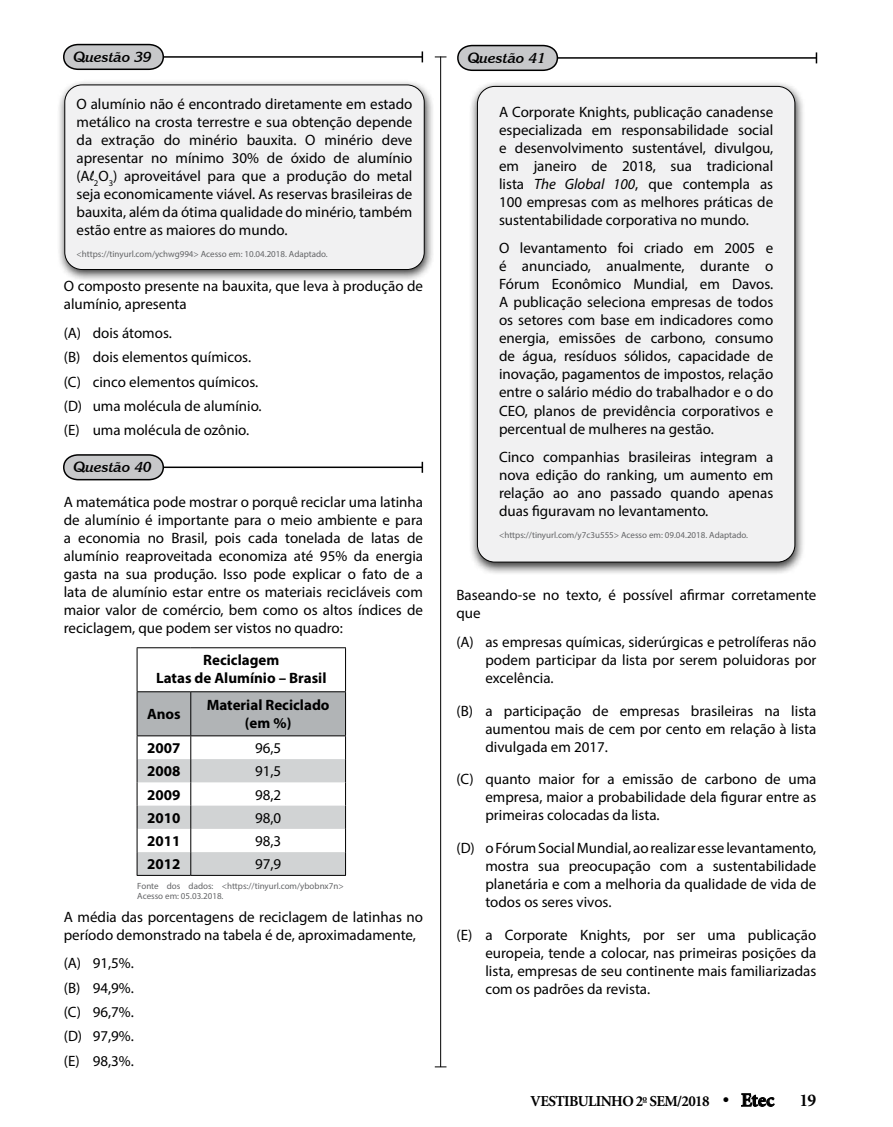
<style>
.page{position:relative;width:893px;height:1127px;background:#fff}
.page>*{position:absolute;margin:0;border:0;box-sizing:border-box;transform-origin:0 0}
.t1{font:700 18px "Minion";color:#000}
.t2{font:700 15.3px "Minion";letter-spacing:-.04em;color:#000}
.t3{font:15px/18px "Myriad Pro";color:#000;text-align:justify}
.t4{font:700 15px/18px "Myriad Pro";color:#000;text-align:center}
.t5{font:italic 700 14.7px "Korinna IT Cby BT";color:#000}
.t6{font:9px/10.8px "Myriad Pro";color:#636466}
.s1{font-family:"Mistral"}
.s2{font-style:italic}
.s3{font-family:"Korinna IT Cby BT";font-style:italic;font-size:16.65px}
.s4{font-size:19.2px}
</style>
<div class="page">
<svg style="left:741px;top:1093px;width:34px;height:14px"></svg>
<div style="left:57px;top:79px;width:378px;height:204px;background:#000;opacity:.8"></div>
<div style="left:65px;top:85px;width:359px;height:184px;background:#f1f1f2;border-radius:17px"></div>
<div style="left:64px;top:85px;width:361px;height:185px;border:1px solid #000;border-radius:17px"></div>
<hr style="left:132px;top:56px;width:290px;height:2px;background:#000">
<svg style="left:63px;top:43px;width:102px;height:28px;background:#b6b7b8"></svg>
<hr style="left:132px;top:466px;width:290px;height:2px;background:#000">
<svg style="left:63px;top:454px;width:102px;height:27px;background:#b3b4b5"></svg>
<div style="left:469px;top:81px;width:337px;height:494px;background:#000;opacity:.8"></div>
<div style="left:477px;top:86px;width:318px;height:476px;background:#f1f1f2;border-radius:17px"></div>
<hr style="left:526px;top:57px;width:291px;height:2px;background:#000">
<svg style="left:457px;top:44px;width:102px;height:28px;background:#b6b7b8"></svg>
<hr style="left:440px;top:57px;width:1px;height:1010px;background:#000">
<svg style="left:137px;top:692px;width:209px;height:183px"></svg>
<hr style="left:137px;top:875px;width:54px;height:1px;background:#000">
<hr style="left:191px;top:875px;width:155px;height:1px;background:#000">
<hr style="left:137px;top:647px;width:54px;height:1px;background:#000">
<hr style="left:137px;top:648px;width:1px;height:43px;background:#000">
<hr style="left:191px;top:647px;width:155px;height:1px;background:#000">
<hr style="left:345px;top:648px;width:1px;height:43px;background:#000">
<hr style="left:137px;top:691px;width:54px;height:1px;background:#000">
<hr style="left:191px;top:691px;width:155px;height:1px;background:#000">
<hr style="left:137px;top:735px;width:54px;height:1px;background:#000">
<hr style="left:191px;top:735px;width:155px;height:1px;background:#000">
<p class="t5" style="left:74px;top:48px;width:80px">Questão 39</p>
<p class="t3" style="left:77px;top:95px;width:337px">O alumínio não é encontrado diretamente em estado metálico na crosta terrestre e sua obtenção depende da extração do minério bauxita. O minério deve apresentar no mínimo 30% de óxido de alumínio (A<span class="s1">l</span><sub>2</sub>O<sub>3</sub>) aproveitável para que a produção do metal seja economicamente viável. As reservas brasileiras de bauxita, além da ótima qualidade do minério, também estão entre as maiores do mundo.</p>
<p class="t6" style="left:77px;top:248px;width:253px">&lt;https://tinyurl.com/ychwg994&gt; Acesso em: 10.04.2018. Adaptado.</p>
<p class="t3" style="left:64px;top:277px;width:361px">O composto presente na bauxita, que leva à produção de alumínio, apresenta</p>
<p class="t3" style="left:64px;top:320px;width:199px;line-height:24.5px;text-align:left">(A) dois átomos.<br>(B) dois elementos químicos. (C) cinco elementos químicos. (D) uma molécula de alumínio. (E) uma molécula de ozônio.</p>
<p class="t5" style="left:74px;top:458px;width:80px">Questão 40</p>
<p class="t3" style="left:64px;top:492px;width:361px">A matemática pode mostrar o porquê reciclar uma latinha de alumínio é importante para o meio ambiente e para a economia no Brasil, pois cada tonelada de latas de alumínio reaproveitada economiza até 95% da energia gasta na sua produção. Isso pode explicar o fato de a lata de alumínio estar entre os materiais recicláveis com maior valor de comércio, bem como os altos índices de reciclagem, que podem ser vistos no quadro:</p>
<p class="t4" style="left:156px;top:650px;width:172px">Reciclagem<br>Latas de Alumínio – Brasil</p>
<p class="t4" style="left:147px;top:705px;width:35px">Anos</p>
<p class="t4" style="left:207px;top:696px;width:124px">Material Reciclado (em %)</p>
<p class="t4" style="left:147px;top:738px;width:35px">2007</p>
<p class="t3" style="left:255px;top:739px;width:28px">96,5</p>
<p class="t4" style="left:147px;top:762px;width:35px">2008</p>
<p class="t3" style="left:255px;top:762px;width:28px">91,5</p>
<p class="t4" style="left:147px;top:785px;width:35px">2009</p>
<p class="t3" style="left:255px;top:785px;width:28px">98,2</p>
<p class="t4" style="left:147px;top:808px;width:35px">2010</p>
<p class="t3" style="left:255px;top:808px;width:28px">98,0</p>
<p class="t4" style="left:147px;top:831px;width:35px">2011</p>
<p class="t3" style="left:255px;top:832px;width:28px">98,3</p>
<p class="t4" style="left:147px;top:855px;width:35px">2012</p>
<p class="t3" style="left:255px;top:855px;width:28px">97,9</p>
<p class="t6" style="left:137px;top:880px;width:208px">Fonte dos dados: &lt;https://tinyurl.com/ybobnx7n&gt;<br>Acesso em: 05.03.2018.</p>
<p class="t3" style="left:64px;top:907px;width:361px">A média das porcentagens de reciclagem de latinhas no período demonstrado na tabela é de, aproximadamente,</p>
<p class="t3" style="left:64px;top:951px;width:72px;line-height:24.3px">(A) 91,5%. (B) 94,9%. (C) 96,7%. (D) 97,9%. (E) 98,3%.</p>
<p class="t5" style="left:468px;top:49px;width:80px">Questão 41</p>
<p class="t3" style="left:499px;top:103px;width:276px">A Corporate Knights, publicação canadense especializada em responsabilidade social e desenvolvimento sustentável, divulgou, em janeiro de 2018, sua tradicional lista <span class="s2">The Global 100</span>, que contempla as 100 empresas com as melhores práticas de sustentabilidade corporativa no mundo.</p>
<p class="t3" style="left:499px;top:239px;width:276px">O levantamento foi criado em 2005 e é anunciado, anualmente, durante o Fórum Econômico Mundial, em Davos.<br>A publicação seleciona empresas de todos os setores com base em indicadores como energia, emissões de carbono, consumo de água, resíduos sólidos, capacidade de inovação, pagamentos de impostos, relação entre o salário médio do trabalhador e o do CEO, planos de previdência corporativos e percentual de mulheres na gestão.</p>
<p class="t3" style="left:499px;top:448px;width:276px">Cinco companhias brasileiras integram a nova edição do ranking, um aumento em relação ao ano passado quando apenas duas figuravam no levantamento.</p>
<p class="t6" style="left:499px;top:529px;width:251px">&lt;https://tinyurl.com/y7c3u555&gt; Acesso em: 09.04.2018. Adaptado.</p>
<p class="t3" style="left:456px;top:586px;width:361px">Baseando-se no texto, é possível afirmar corretamente que</p>
<p class="t3" style="left:485px;top:632px;width:333px;text-indent:-29px">(A) as empresas químicas, siderúrgicas e petrolíferas não podem participar da lista por serem poluidoras por excelência.</p>
<p class="t3" style="left:485px;top:701px;width:333px;text-indent:-29px">(B) a participação de empresas brasileiras na lista aumentou mais de cem por cento em relação à lista divulgada em 2017.</p>
<p class="t3" style="left:485px;top:770px;width:333px;text-indent:-29px">(C) quanto maior for a emissão de carbono de uma empresa, maior a probabilidade dela figurar entre as primeiras colocadas da lista.</p>
<p class="t3" style="left:485px;top:839px;width:333px;text-indent:-29px">(D) o Fórum Social Mundial, ao realizar esse levantamento, mostra sua preocupação com a sustentabilidade planetária e com a melhoria da qualidade de vida de todos os seres vivos.</p>
<p class="t3" style="left:485px;top:926px;width:333px;text-indent:-29px">(E) a Corporate Knights, por ser uma publicação europeia, tende a colocar, nas primeiras posições da lista, empresas de seu continente mais familiarizadas com os padrões da revista.</p>
<p class="t2" style="left:531px;top:1093px;width:245px">VESTIBULINHO 2<sup>o</sup> SEM/2018 <span class="s3">•</span> <span class="s4">Etec</span></p>
<p class="t1" style="left:799px;top:1091px;width:18px">19</p>
</div>
